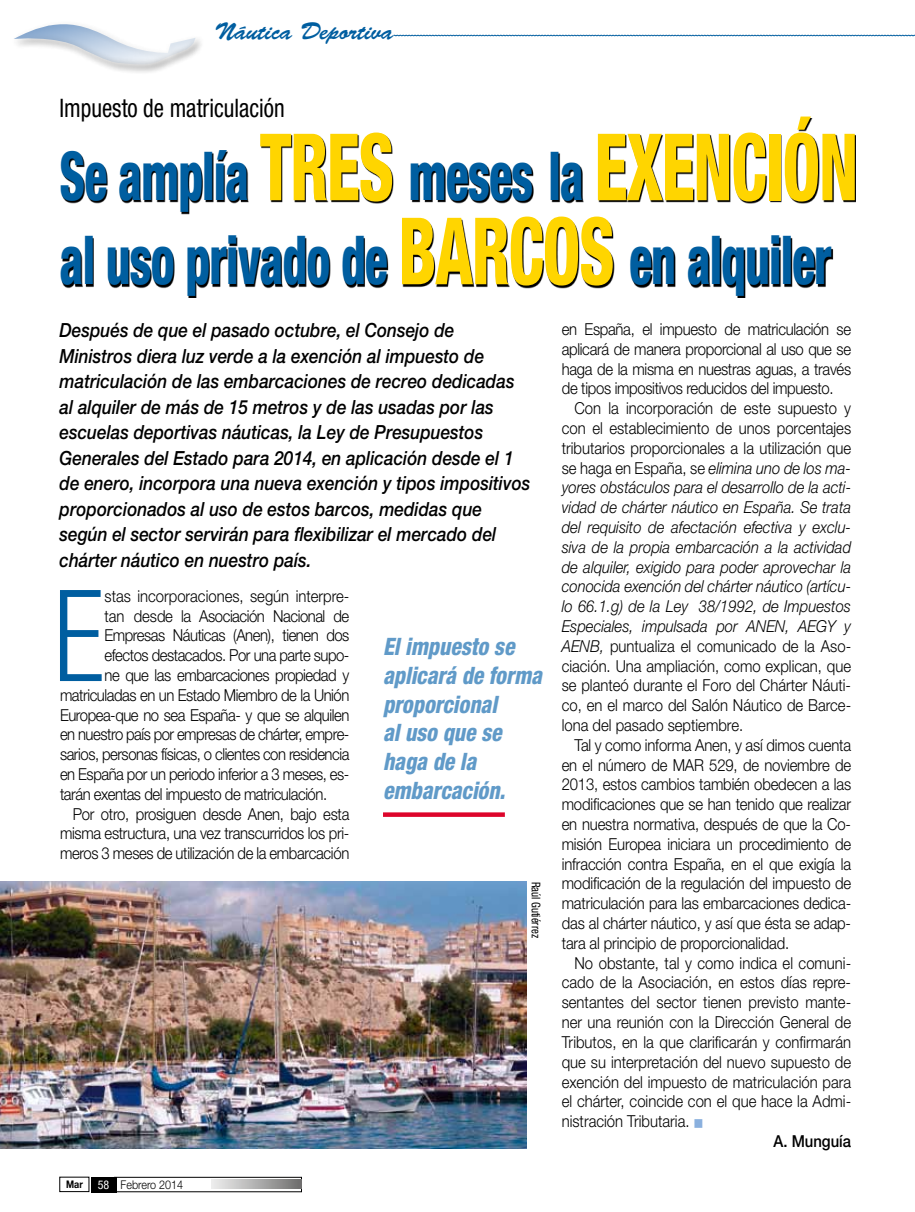
<style>
.page{position:relative;width:915px;height:1212px;background:#fff}
.page>*{position:absolute;margin:0;border:0;box-sizing:border-box;transform-origin:0 0}
.t1{font:300 condensed 127.35px "Helvetica Neue LT Std";color:#005ea0;scale:.9 1}
.t2{font:800 condensed 67.5px/84px "Helvetica Neue LT Std";letter-spacing:-.02em;color:#005ea0;scale:.71 1}
.t3{font:condensed 25.5px "Helvetica Neue LT Std";color:#000;scale:.9 1}
.t4{font:italic 800 condensed 24px/28.8px "Helvetica Neue LT Std";color:#609ac8;scale:.9 1}
.t5{font:24px "Brush Script Std";color:#005ea0}
.t6{font:italic 500 19.5px/25.5px "Helvetica Neue LT Std";color:#000;scale:.88 1}
.t7{font:300 16.5px/19.8px "Helvetica Neue LT Std";letter-spacing:-.02em;color:#000;text-align:justify;scale:.9 1}
.t8{font:italic 300 16.5px/19.8px "Helvetica Neue LT Std";color:#000;text-align:justify;scale:.9 1}
.t9{font:300 16.5px "Helvetica Neue LT Std";color:#000;scale:.9 1}
.t10{font:500 16.5px "Helvetica Neue LT Std";color:#000;scale:.9 1}
.t11{font:300 12px "Helvetica Neue LT Std";color:#000;scale:.9 1}
.t12{font:condensed 12px "Helvetica Neue LT Std";color:#000;scale:.9 1}
.s1{font-size:93px;color:#ffd500}
.s2{font-weight:700;font-size:10.5px}
.s3{font-weight:400;font-stretch:condensed;color:#fff}
.s4{font-style:normal}
.s5{color:#8ab0de}
</style>
<div class="page">
<svg style="left:393px;top:35px;width:521px;height:1px"></svg>
<svg style="left:14px;top:24px;width:181px;height:41px"></svg>
<div style="left:60px;top:1177px;width:29px;height:15px;border:1px solid #000"></div>
<div style="left:91px;top:1177px;width:25px;height:15px;background:#000"></div>
<div style="left:114px;top:1177px;width:187px;height:15px;border:1px solid #000"></div>
<svg style="left:211px;top:1180px;width:90px;height:9px"></svg>
<svg style="left:62px;top:118px;width:793px;height:180px"></svg>
<div style="left:383px;top:812px;width:121px;height:5px;background:#dd052b"></div>
<img style="left:0;top:881px;width:526px;height:267px">
<h3 class="t5" style="left:215px;top:18px;width:180px">Náutica Deportiva</h3>
<h3 class="t3" style="left:60px;top:93px;width:251px">Impuesto de matriculación</h3>
<h2 class="t2" style="left:60px;top:133px;width:1088px">Se amplía <span class="s1">tres</span> meses la <span class="s1">exención </span>al uso privado de <span class="s1">barcos</span> en alquiler</h2>
<p class="t6" style="left:60px;top:317px;width:536px">Después de que el pasado octubre, el Consejo de Ministros diera luz verde a la exención al impuesto de matriculación de las embarcaciones de recreo dedicadas al alquiler de más de 15 metros y de las usadas por las escuelas deportivas náuticas, la Ley de Presupuestos Generales del Estado para 2014, en aplicación desde el 1 de enero, incorpora una nueva exención y tipos impositivos proporcionados al uso de estos barcos, medidas que según el sector servirán para flexibilizar el mercado del chárter náutico en nuestro país.</p>
<h1 class="t1" style="left:54px;top:563px;width:58px">E</h1>
<p class="t9" style="left:104px;top:586px;width:273px">stas incorporaciones, según interpre-</p>
<p class="t7" style="left:104px;top:605px;width:273px">tan desde la Asociación Nacional de</p>
<p class="t7" style="left:104px;top:625px;width:273px">Empresas Náuticas (Anen), tienen dos</p>
<p class="t7" style="left:104px;top:645px;width:273px">efectos destacados. Por una parte supo-</p>
<p class="t7" style="left:104px;top:665px;width:273px">ne que las embarcaciones propiedad y</p>
<p class="t7" style="left:60px;top:685px;width:323px">matriculadas en un Estado Miembro de la Unión</p>
<p class="t7" style="left:60px;top:704px;width:323px">Europea-que no sea España- y que se alquilen</p>
<p class="t7" style="left:60px;top:724px;width:323px">en nuestro país por empresas de chárter, empre-</p>
<p class="t7" style="left:60px;top:744px;width:323px">sarios, personas físicas, o clientes con residencia</p>
<p class="t7" style="left:60px;top:764px;width:323px">en España por un periodo inferior a 3 meses, es-</p>
<p class="t7" style="left:60px;top:784px;width:298px">tarán exentas del impuesto de matriculación.</p>
<p class="t7" style="left:73px;top:803px;width:309px">Por otro, prosiguen desde Anen, bajo esta</p>
<p class="t7" style="left:60px;top:823px;width:323px">misma estructura, una vez transcurridos los pri-</p>
<p class="t7" style="left:60px;top:843px;width:323px">meros 3 meses de utilización de la embarcación</p>
<h3 class="t4" style="left:383px;top:632px;width:178px">El impuesto se aplicará de forma proporcional<br>al uso que se haga de la embarcación.</h3>
<p class="t12" style="left:543px;top:881px;width:64px;rotate:90deg">Raúl Gutiérrez</p>
<p class="t11" style="left:66px;top:1177px;width:132px"><span class="s2">Mar</span> <span class="s3">58</span> Febrero 2014</p>
<p class="t7" style="left:561px;top:319px;width:323px">en España, el impuesto de matriculación se aplicará de manera proporcional al uso que se haga de la misma en nuestras aguas, a través de tipos impositivos reducidos del impuesto.</p>
<p class="t8" style="left:561px;top:398px;width:323px;text-indent:13px"><span class="s4">Con la incorporación de este supuesto y con el establecimiento de unos porcentajes tributarios proporcionales a la utilización que se haga en España, se</span> elimina uno de los ma&shy;yores obstáculos para el desarrollo de la acti&shy;vidad de chárter náutico en España. Se trata del requisito de afectación efectiva y exclu&shy;siva de la propia embarcación a la actividad de alquiler, exigido para poder aprovechar la conocida exención del chárter náutico (artícu&shy;lo 66.1.g) de la Ley 38/1992, de Impuestos Especiales, impulsada por ANEN, AEGY y AENB, <span class="s4">puntualiza el comunicado de la Aso&shy;ciación. Una ampliación, como explican, que se planteó durante el Foro del Chárter Náuti&shy;co, en el marco del Salón Náutico de Barce&shy;lona del pasado septiembre.</span></p>
<p class="t7" style="left:561px;top:735px;width:323px;text-indent:13px">Tal y como informa Anen, y así dimos cuenta en el número de MAR 529, de noviembre de 2013, estos cambios también obedecen a las modificaciones que se han tenido que realizar en nuestra normativa, después de que la Co&shy;misión Europea iniciara un procedimiento de infracción contra España, en el que exigía la modificación de la regulación del impuesto de matriculación para las embarcaciones dedica&shy;das al chárter náutico, y así que ésta se adap&shy;tara al principio de proporcionalidad.</p>
<p class="t9" style="left:574px;top:953px;width:309px">No obstante, tal y como indica el comuni-</p>
<p class="t9" style="left:561px;top:972px;width:323px">cado de la Asociación, en estos días repre-</p>
<p class="t9" style="left:561px;top:992px;width:323px">sentantes del sector tienen previsto mante-</p>
<p class="t9" style="left:561px;top:1012px;width:323px">ner una reunión con la Dirección General de</p>
<p class="t9" style="left:561px;top:1032px;width:323px">Tributos, en la que clarificarán y confirmarán</p>
<p class="t9" style="left:561px;top:1052px;width:323px">que su interpretación del nuevo supuesto de</p>
<p class="t9" style="left:561px;top:1071px;width:323px">exención del impuesto de matriculación para</p>
<p class="t9" style="left:561px;top:1091px;width:323px">el chárter, coincide con el que hace la Admi-</p>
<p class="t9" style="left:561px;top:1111px;width:159px">nistración Tributaria. <span class="s5">■</span></p>
<p class="t10" style="left:773px;top:1131px;width:88px">A. Munguía</p>
</div>
